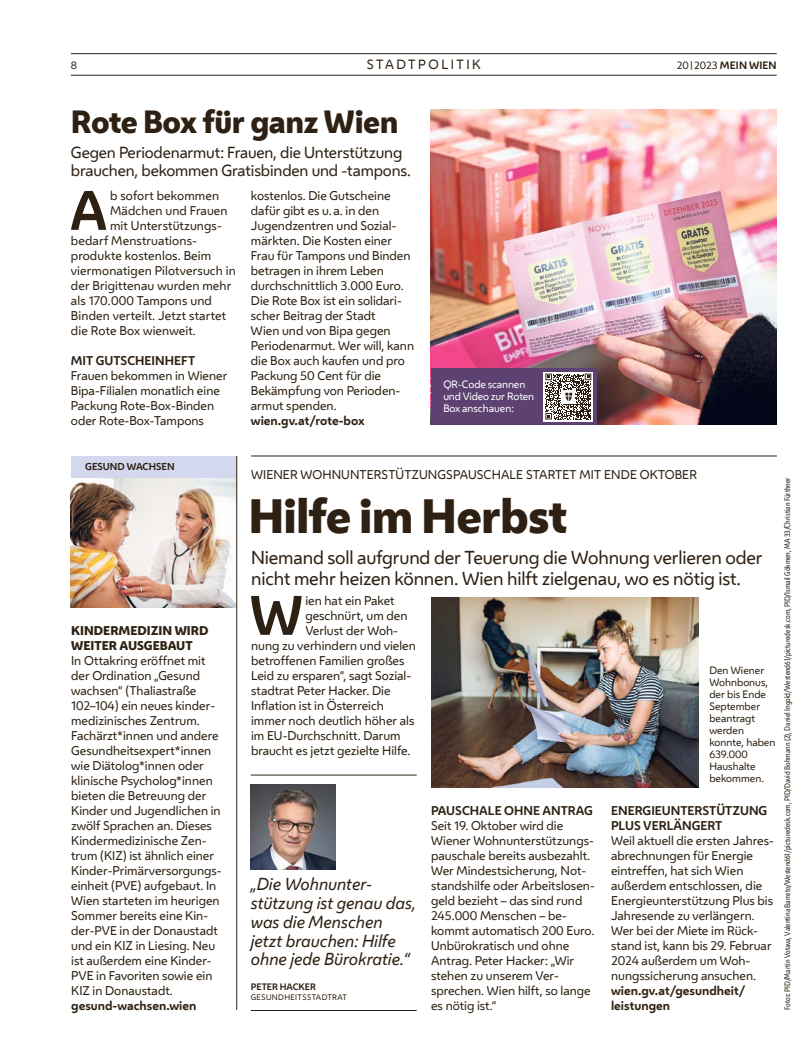
<style>
.page{position:relative;width:798px;height:1063px;background:#fff}
.page>*{position:absolute;margin:0;border:0;box-sizing:border-box;transform-origin:0 0}
.FT_FT_Initial3{font:700 51.88px "Wiener Melange";color:#2e2113}
.HL_Header_36pt{font:800 45px "Wiener Melange";letter-spacing:-.02em;color:#2e2113}
.HL_Header_24pt{font:800 30px "Wiener Melange";letter-spacing:-.015em;color:#2e2113}
.HL_VS_14pt{font:17.5px/21px "Wiener Melange";letter-spacing:-.01em;color:#2e2113}
.Zitat_Zitat{font:italic 16.25px/18.8px "Wiener Melange";color:#2e2113}
.HL_VS_12pt{font:15px/18px "Wiener Melange";letter-spacing:-.01em;color:#2e2113}
.t1{font:12.5px "Wiener Melange";color:#2e2113}
.FT_FT{font:11.88px/15px "Wiener Melange";color:#2e2113}
.FT_FT_Initial3-2{font:11.88px "Wiener Melange";color:#2e2113}
.FT_FT_Info_bold{font:700 11.88px/15px "Wiener Melange";color:#2e2113}
.FT_Zwischentitel{font:700 11.88px/15px "Wiener Melange";color:#2e2113}
.HL_Vorzeile_9_5pt{font:11.88px "Wiener Melange";letter-spacing:.01em;color:#2e2113}
.Spalte_Infobox_Spalte_Header{font:800 11.88px/15px "Wiener Melange";color:#2e2113}
.FT_Bildunterschrift{font:10px/12px "Wiener Melange";color:#2e2113}
.FT_Bildunterschrift-2{font:10px/12px "Wiener Melange";letter-spacing:-.01em;color:#fff}
.t2{font:700 10px "Wiener Melange";letter-spacing:.01em;color:#2e2113}
.Spalte_Infobox_Spalte_Markerl{font:700 9.38px "Wiener Melange";color:#2e2113}
.Zitat_Person{font:700 8.75px "Wiener Melange";color:#2e2113}
.t3{font:7.5px "Wiener Melange Cd";color:#2e2113}
.Zitat_Funktion{font:7.5px "Wiener Melange";letter-spacing:.05em;color:#2e2113}
.s1{font-weight:400}
.s2{font-weight:400;font-size:7.5px}
</style>
<div class="page">
<hr style="left:71px;top:75px;width:705px;height:1px;background:#2e2113">
<hr style="left:71px;top:53px;width:705px;height:1px;background:#2e2113">
<hr style="left:251px;top:456px;width:525px;height:1px;background:#2e2113">
<img style="left:431px;top:597px;width:267px;height:190px">
<img style="left:71px;top:478px;width:165px;height:129px">
<div style="left:71px;top:456px;width:166px;height:22px;background:#d3d8ee"></div>
<hr style="left:236px;top:456px;width:1px;height:554px;background:#2e2113">
<img style="left:431px;top:110px;width:345px;height:315px">
<hr style="left:251px;top:775px;width:165px;height:1px;background:#2e2113">
<hr style="left:251px;top:1010px;width:165px;height:1px;background:#2e2113">
<img style="left:251px;top:785px;width:85px;height:85px">
<div style="left:431px;top:368px;width:165px;height:57px;background:#5d4271"></div>
<svg style="left:543px;top:372px;width:50px;height:49px"></svg>
<svg style="left:545px;top:374px;width:46px;height:46px;background:#918a83"></svg>
<p class="FT_Bildunterschrift" style="left:71px;top:59px;width:8px">8</p>
<p class="t1" style="left:366px;top:55px;width:20px">Stadtpolitik</p>
<p class="t2" style="left:676px;top:57px;width:101px"><span class="s1">20</span> <span class="s2">|</span><span class="s1">2023</span> MEIN WIEN</p>
<h1 class="HL_Header_24pt" style="left:71px;top:101px;width:329px">Rote Box für ganz Wien</h1>
<p class="HL_VS_12pt" style="left:71px;top:142px;width:341px">Gegen Periodenarmut: Frauen, die Unterstützung brauchen, bekommen Gratisbinden und -tampons.</p>
<p class="FT_FT_Initial3" style="left:70px;top:167px;width:39px">A</p>
<p class="FT_FT_Initial3-2" style="left:110px;top:186px;width:111px">b sofort bekommen</p>
<p class="FT_FT" style="left:251px;top:187px;width:165px">kostenlos. Die Gutscheine dafür gibt es u.a. in den<br>Jugendzentren und Sozial&shy;märkten. Die Kosten einer<br>Frau für Tampons und Binden betragen in ihrem Leben durchschnittlich 3.000 Euro.<br>Die Rote Box ist ein solidari&shy;scher Beitrag der Stadt<br>Wien und von Bipa gegen<br>Periodenarmut. Wer will, kann die Box auch kaufen und pro<br>Packung 50 Cent für die<br>Bekämpfung von Perioden&shy;armut spenden.</p>
<p class="FT_FT_Info_bold" style="left:251px;top:412px;width:115px">wien.gv.at/rote-box</p>
<p class="HL_Vorzeile_9_5pt" style="left:251px;top:465px;width:447px">WIENER WOHNUNTERSTÜTZUNGSPAUSCHALE STARTET MIT ENDE OKTOBER</p>
<h1 class="HL_Header_36pt" style="left:248px;top:485px;width:320px">Hilfe im Herbst</h1>
<p class="FT_FT_Initial3-2" style="left:110px;top:201px;width:119px">Mädchen und Frauen</p>
<p class="FT_FT_Initial3-2" style="left:110px;top:216px;width:113px">mit Unterstützungs-</p>
<p class="FT_FT_Initial3-2" style="left:71px;top:231px;width:127px">bedarf Menstruations-</p>
<p class="FT_FT_Initial3-2" style="left:71px;top:246px;width:142px">produkte kostenlos. Beim</p>
<p class="FT_FT_Initial3-2" style="left:71px;top:261px;width:166px">viermonatigen Pilotversuch in</p>
<p class="FT_FT_Initial3-2" style="left:71px;top:276px;width:162px">der Brigittenau wurden mehr</p>
<p class="FT_FT_Initial3-2" style="left:71px;top:291px;width:142px">als 170.000 Tampons und</p>
<p class="FT_FT_Initial3-2" style="left:71px;top:306px;width:157px">Binden verteilt. Jetzt startet</p>
<p class="FT_FT_Initial3-2" style="left:71px;top:321px;width:126px">die Rote Box wienweit.</p>
<p class="FT_Zwischentitel" style="left:71px;top:352px;width:126px">MIT GUTSCHEINHEFT</p>
<p class="FT_FT" style="left:71px;top:367px;width:158px">Frauen bekommen in Wiener<br>Bipa-Filialen monatlich eine<br>Packung Rote-Box-Binden oder Rote-Box-Tampons</p>
<p class="FT_Bildunterschrift-2" style="left:443px;top:378px;width:92px">QR-Code scannen und Video zur Roten<br>Box anschauen:</p>
<h1 class="Spalte_Infobox_Spalte_Markerl" style="left:85px;top:459px;width:91px">GESUND WACHSEN</h1>
<h1 class="Spalte_Infobox_Spalte_Header" style="left:71px;top:623px;width:139px">KINDERMEDIZIN WIRD<br>WEITER AUSGEBAUT</h1>
<p class="FT_FT" style="left:71px;top:652px;width:152px">In Ottakring eröffnet mit der Ordination „Gesund wachsen“ (Thaliastraße<br>102–104) ein neues kinder&shy;medizinisches Zentrum.<br>Fachärzt*innen und andere<br>Gesundheitsexpert*innen wie Diätolog*innen oder klinische Psycholog*innen bieten die Betreuung der<br>Kinder und Jugendlichen in zwölf Sprachen an. Dieses<br>Kindermedizinische Zen&shy;trum (KIZ) ist ähnlich einer<br>Kinder-Primärversorgungs&shy;einheit (PVE) aufgebaut. In<br>Wien starteten im heurigen<br>Sommer bereits eine Kin&shy;der-PVE in der Donaustadt und ein KIZ in Liesing. Neu ist außerdem eine Kinder-<br>PVE in Favoriten sowie ein<br>KIZ in Donaustadt.</p>
<p class="FT_FT_Info_bold" style="left:71px;top:997px;width:127px">gesund-wachsen.wien</p>
<p class="HL_VS_14pt" style="left:251px;top:546px;width:513px">Niemand soll aufgrund der Teuerung die Wohnung verlieren oder nicht mehr heizen können. Wien hilft zielgenau, wo es nötig ist.</p>
<p class="FT_FT_Initial3" style="left:250px;top:572px;width:54px">W</p>
<p class="FT_FT_Initial3-2" style="left:305px;top:591px;width:91px">ien hat ein Paket</p>
<p class="FT_FT_Initial3-2" style="left:305px;top:606px;width:103px">geschnürt, um den</p>
<p class="FT_FT_Initial3-2" style="left:305px;top:621px;width:94px">Verlust der Woh-</p>
<p class="FT_FT_Initial3-2" style="left:251px;top:636px;width:166px">nung zu verhindern und vielen</p>
<p class="FT_FT_Initial3-2" style="left:251px;top:651px;width:155px">betroffenen Familien großes</p>
<p class="FT_FT_Initial3-2" style="left:251px;top:666px;width:161px">Leid zu ersparen“, sagt Sozial-</p>
<p class="FT_FT_Initial3-2" style="left:251px;top:681px;width:141px">stadtrat Peter Hacker. Die</p>
<p class="FT_FT_Initial3-2" style="left:251px;top:696px;width:134px">Inflation ist in Österreich</p>
<p class="FT_FT_Initial3-2" style="left:251px;top:711px;width:165px">immer noch deutlich höher als</p>
<p class="FT_FT_Initial3-2" style="left:251px;top:726px;width:151px">im EU-Durchschnitt. Darum</p>
<p class="FT_FT_Initial3-2" style="left:251px;top:741px;width:161px">braucht es jetzt gezielte Hilfe.</p>
<p class="Zitat_Zitat" style="left:251px;top:875px;width:167px">„Die Wohnunter&shy;stützung ist genau das, was die Menschen jetzt brauchen: Hilfe ohne jede Bürokratie.“</p>
<p class="Zitat_Person" style="left:251px;top:979px;width:67px">PETER HACKER</p>
<p class="Zitat_Funktion" style="left:251px;top:991px;width:98px">GESUNDHEITSSTADTRAT</p>
<p class="FT_Zwischentitel" style="left:431px;top:802px;width:163px">PAUSCHALE OHNE ANTRAG</p>
<p class="FT_FT" style="left:431px;top:817px;width:165px">Seit 19. Oktober wird die<br>Wiener Wohnunterstützungs&shy;pauschale bereits ausbezahlt.<br>Wer Mindestsicherung, Not&shy;standshilfe oder Arbeitslosen&shy;geld bezieht – das sind rund<br>245.000 Menschen – be&shy;kommt automatisch 200 Euro.<br>Unbürokratisch und ohne<br>Antrag. Peter Hacker: „Wir stehen zu unserem Ver&shy;sprechen. Wien hilft, so lange es nötig ist.“</p>
<p class="FT_Bildunterschrift" style="left:709px;top:664px;width:67px">Den Wiener<br>Wohnbonus, der bis Ende<br>September beantragt werden konnte, haben<br>639.000<br>Haushalte bekommen.</p>
<p class="FT_Zwischentitel" style="left:611px;top:802px;width:158px">ENERGIEUNTERSTÜTZUNG<br>PLUS VERLÄNGERT</p>
<p class="FT_FT" style="left:611px;top:832px;width:164px">Weil aktuell die ersten Jahres&shy;abrechnungen für Energie eintreffen, hat sich Wien außerdem entschlossen, die<br>Energieunterstützung Plus bis<br>Jahresende zu verlängern.<br>Wer bei der Miete im Rück&shy;stand ist, kann bis 29. Februar<br>2024 außerdem um Woh&shy;nungssicherung ansuchen.</p>
<p class="FT_FT_Info_bold" style="left:611px;top:982px;width:136px">wien.gv.at/gesundheit/ leistungen</p>
<p class="t3" style="left:782px;top:1010px;width:534px;rotate:-90deg">Fotos: PID/Martin Votava, Valentina Barreto/Westend61/picturedesk.com, PID/David Bohmann (2), Daniel Ingold/Westend61/picturedesk.com, PID/Ismail Gökmen, MA 33/Christian Fürthner</p>
</div>
